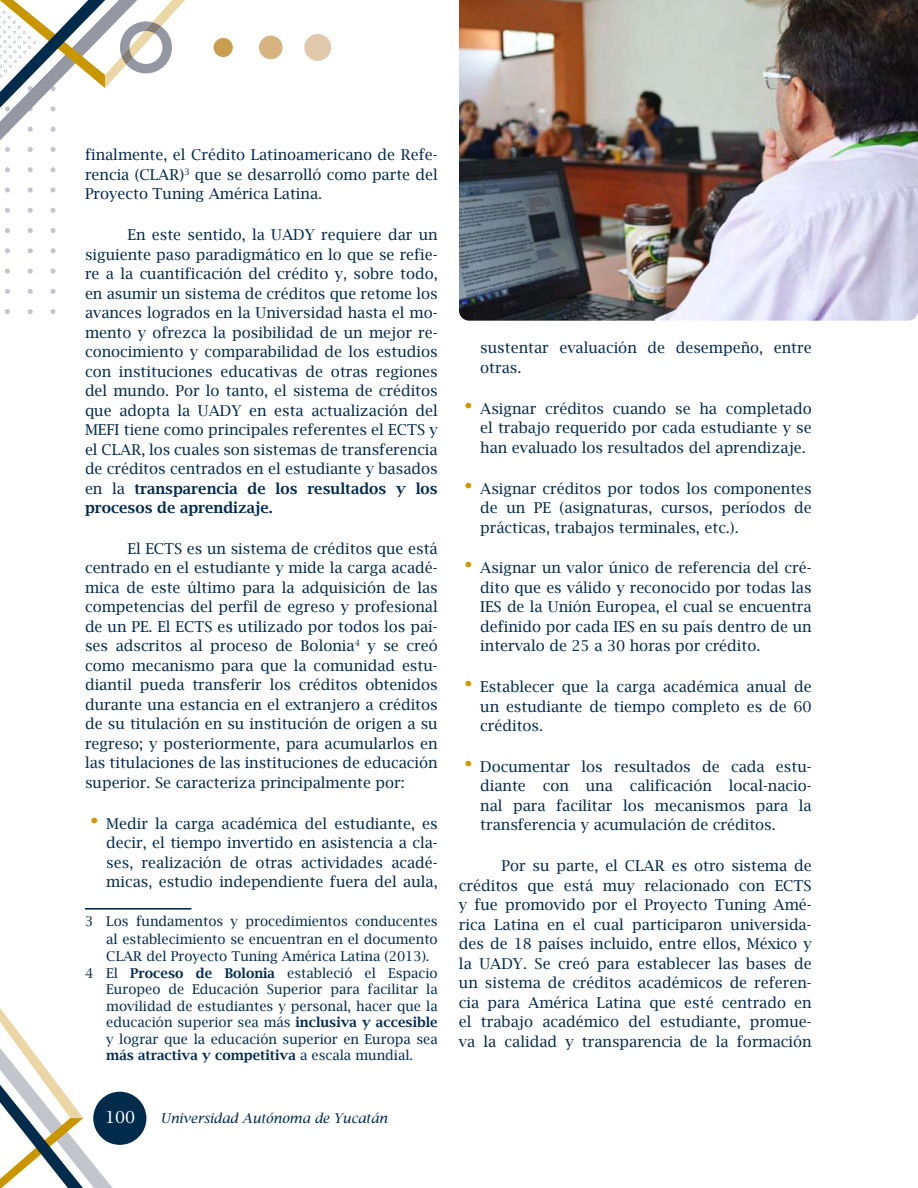
<style>
.page{position:relative;width:918px;height:1188px;background:#fff}
.page>*{position:absolute;margin:0;border:0;box-sizing:border-box;transform-origin:0 0}
.t1{font:16.5px "Lucida Bright";color:#fff}
.t2{font:15px/19.5px "Lucida Bright";color:#002a4f;text-align:justify}
.t3{font:13.5px "Lucida Bright";color:#002a4f}
.t4{font:600 13.5px "Lucida Bright";color:#002a4f}
.t5{font:italic 13.5px "Lucida Bright";color:#002a4f}
.s1{font-weight:600}
.s2{font-weight:600;font-size:30px;color:#cd9900}
.s3{font-weight:400}
</style>
<div class="page">
<svg style="left:0;top:1008px;width:129px;height:180px"></svg>
<div style="left:93px;top:1092px;width:53px;height:53px;background:#002b4b;border-radius:50%"></div>
<div style="left:304px;top:34px;width:27px;height:27px;background:#e1caac;border-radius:50%"></div>
<div style="left:259px;top:36px;width:24px;height:23px;background:#d7b380;border-radius:50%"></div>
<div style="left:214px;top:38px;width:19px;height:19px;background:#cb9e4f;border-radius:50%"></div>
<svg style="left:0;top:0;width:185px;height:172px"></svg>
<svg style="left:5px;top:187px;width:5px;height:6px"></svg>
<svg style="left:28px;top:187px;width:5px;height:6px"></svg>
<svg style="left:50px;top:187px;width:6px;height:6px"></svg>
<svg style="left:5px;top:208px;width:5px;height:5px"></svg>
<svg style="left:28px;top:208px;width:5px;height:5px"></svg>
<svg style="left:50px;top:208px;width:6px;height:5px"></svg>
<svg style="left:5px;top:228px;width:5px;height:5px"></svg>
<svg style="left:28px;top:228px;width:5px;height:5px"></svg>
<svg style="left:50px;top:228px;width:6px;height:5px"></svg>
<svg style="left:5px;top:248px;width:5px;height:5px"></svg>
<svg style="left:28px;top:248px;width:5px;height:5px"></svg>
<svg style="left:50px;top:248px;width:6px;height:5px"></svg>
<svg style="left:5px;top:269px;width:5px;height:5px"></svg>
<svg style="left:28px;top:269px;width:5px;height:5px"></svg>
<svg style="left:50px;top:269px;width:6px;height:5px"></svg>
<svg style="left:5px;top:289px;width:5px;height:5px"></svg>
<svg style="left:28px;top:289px;width:5px;height:5px"></svg>
<svg style="left:50px;top:289px;width:6px;height:5px"></svg>
<svg style="left:5px;top:309px;width:5px;height:5px"></svg>
<svg style="left:28px;top:309px;width:5px;height:5px"></svg>
<svg style="left:50px;top:309px;width:6px;height:5px"></svg>
<hr style="left:85px;top:908px;width:106px;height:1px;background:#002a4f">
<hr style="left:85px;top:909px;width:106px;height:1px;background:#002a4f">
<img style="left:459px;top:0;width:459px;height:321px">
<p class="t2" style="left:85px;top:145px;width:354px">finalmente, el Crédito Latinoamericano de Refe&shy;rencia (CLAR)<sup>3</sup> que se desarrolló como parte del Proyecto Tuning América Latina.</p>
<p class="t2" style="left:85px;top:225px;width:354px;text-indent:43px">En este sentido, la UADY requiere dar un siguiente paso paradigmático en lo que se refie&shy;re a la cuantificación del crédito y, sobre todo, en asumir un sistema de créditos que retome los avances logrados en la Universidad hasta el mo&shy;mento y ofrezca la posibilidad de un mejor re&shy;conocimiento y comparabilidad de los estudios con instituciones educativas de otras regiones del mundo. Por lo tanto, el sistema de créditos que adopta la UADY en esta actualización del MEFI tiene como principales referentes el ECTS y el CLAR, los cuales son sistemas de transferencia de créditos centrados en el estudiante y basados en la <span class="s1">transparencia de los resultados y los procesos de aprendizaje.</span></p>
<p class="t2" style="left:85px;top:539px;width:354px;text-indent:43px">El ECTS es un sistema de créditos que está centrado en el estudiante y mide la carga acadé&shy;mica de este último para la adquisición de las competencias del perfil de egreso y profesional de un PE. El ECTS es utilizado por todos los paí&shy;ses adscritos al proceso de Bolonia<sup>4</sup> y se creó como mecanismo para que la comunidad estu&shy;diantil pueda transferir los créditos obtenidos durante una estancia en el extranjero a créditos de su titulación en su institución de origen a su regreso; y posteriormente, para acumularlos en las titulaciones de las instituciones de educación superior. Se caracteriza principalmente por:</p>
<p class="t2" style="left:106px;top:814px;width:333px;text-indent:-21px"><span class="s2">•</span> Medir la carga académica del estudiante, es decir, el tiempo invertido en asistencia a cla&shy;ses, realización de otras actividades acadé&shy;micas, estudio independiente fuera del aula,</p>
<p class="t3" style="left:85px;top:914px;width:354px">3 Los fundamentos y procedimientos conducentes</p>
<p class="t3" style="left:106px;top:931px;width:333px">al establecimiento se encuentran en el documento</p>
<p class="t3" style="left:106px;top:949px;width:325px">CLAR del Proyecto Tuning América Latina (2013).</p>
<p class="t3" style="left:85px;top:965px;width:354px">4 El <span class="s1">Proceso de Bolonia</span> estableció el Espacio</p>
<p class="t3" style="left:106px;top:982px;width:333px">Europeo de Educación Superior para facilitar la</p>
<p class="t3" style="left:106px;top:998px;width:333px">movilidad de estudiantes y personal, hacer que la</p>
<p class="t3" style="left:106px;top:1015px;width:333px">educación superior sea más <span class="s1">inclusiva y accesible</span></p>
<p class="t3" style="left:106px;top:1031px;width:333px">y lograr que la educación superior en Europa sea</p>
<p class="t4" style="left:106px;top:1048px;width:308px">más atractiva y competitiva <span class="s3">a escala mundial.</span></p>
<p class="t1" style="left:105px;top:1108px;width:32px">100</p>
<p class="t5" style="left:161px;top:1111px;width:228px">Universidad Autónoma de Yucatán</p>
<p class="t2" style="left:480px;top:338px;width:333px">sustentar evaluación de desempeño, entre otras.</p>
<p class="t2" style="left:480px;top:399px;width:333px;text-indent:-21px"><span class="s2">•</span> Asignar créditos cuando se ha completado el trabajo requerido por cada estudiante y se han evaluado los resultados del aprendizaje.</p>
<p class="t2" style="left:480px;top:478px;width:333px;text-indent:-21px"><span class="s2">•</span> Asignar créditos por todos los componentes de un PE (asignaturas, cursos, períodos de prácticas, trabajos terminales, etc.).</p>
<p class="t2" style="left:480px;top:558px;width:333px;text-indent:-21px"><span class="s2">•</span> Asignar un valor único de referencia del cré&shy;dito que es válido y reconocido por todas las IES de la Unión Europea, el cual se encuentra definido por cada IES en su país dentro de un intervalo de 25 a 30 horas por crédito.</p>
<p class="t2" style="left:480px;top:677px;width:333px;text-indent:-21px"><span class="s2">•</span> Establecer que la carga académica anual de un estudiante de tiempo completo es de 60 créditos.</p>
<p class="t2" style="left:480px;top:757px;width:333px;text-indent:-21px"><span class="s2">•</span> Documentar los resultados de cada estu&shy;diante con una calificación local-nacio&shy;nal para facilitar los mecanismos para la transferencia y acumulación de créditos.</p>
<p class="t2" style="left:459px;top:856px;width:354px;text-indent:43px">Por su parte, el CLAR es otro sistema de créditos que está muy relacionado con ECTS y fue promovido por el Proyecto Tuning Amé&shy;rica Latina en el cual participaron universida&shy;des de 18 países incluido, entre ellos, México y la UADY. Se creó para establecer las bases de un sistema de créditos académicos de referen&shy;cia para América Latina que esté centrado en el trabajo académico del estudiante, promue&shy;va la calidad y transparencia de la formación</p>
</div>
